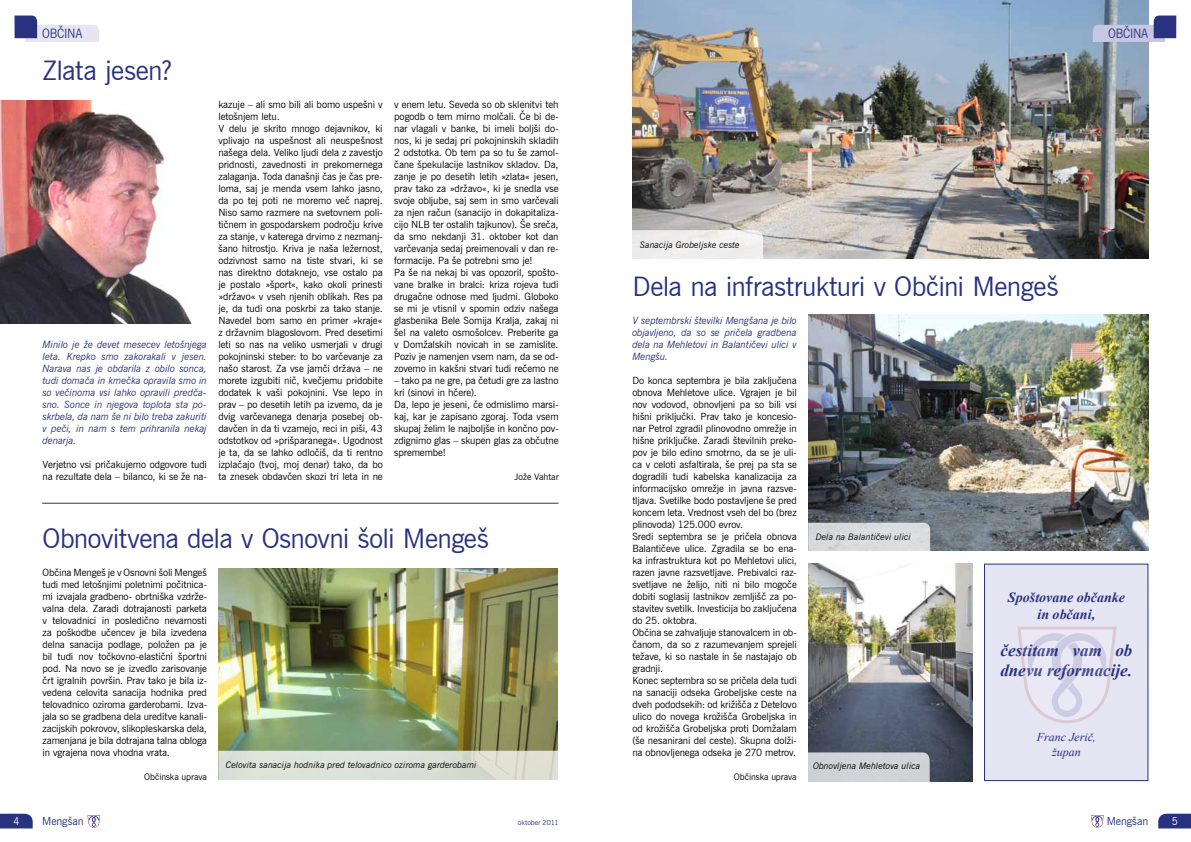
<style>
.page{position:relative;width:1191px;height:842px;background:#fff}
.page>*{position:absolute;margin:0;border:0;box-sizing:border-box;transform-origin:0 0}
.t1{font:27px "News Gothic BT";letter-spacing:-.02em;color:#28327f}
.t2{font:italic 700 17px/20.4px "Times New Roman";color:#28327f}
.t3{font:italic 700 14px/16.8px "Times New Roman";color:#28327f;text-align:center}
.t4{font:13px "News Gothic BT";letter-spacing:-.01em;color:#28327f;scale:.9 1}
.t5{font:italic 12px/14.4px "Times New Roman";letter-spacing:.005em;color:#28327f;text-align:center}
.t6{font:11px "News Gothic BT";letter-spacing:-.01em;color:#28327f}
.t7{font:11px "News Gothic BT";color:#fff;scale:.9 1}
.t8{font:10px/12px "News Gothic BT";letter-spacing:-.01em;color:#000}
.t9{font:italic 10px/12px "News Gothic BT";letter-spacing:-.02em;color:#28327f;text-align:justify}
.t10{font:italic 9px "News Gothic BT";color:#000}
.t11{font:9px "News Gothic BT";letter-spacing:-.005em;color:#000}
.t12{font:7px "News Gothic BT";letter-spacing:.005em;color:#28327f}
</style>
<div class="page">
<div style="left:984px;top:564px;width:164px;height:217px;background:#e6e5f3;border:1px solid #28327f"></div>
<img style="left:808px;top:315px;width:340px;height:236px">
<img style="left:632px;top:0;width:516px;height:259px">
<img style="left:808px;top:564px;width:164px;height:217px">
<img style="left:218px;top:568px;width:340px;height:183px">
<svg style="left:632px;top:230px;width:131px;height:29px"></svg>
<div style="left:808px;top:523px;width:122px;height:28px;background:#d9dcde"></div>
<div style="left:808px;top:752px;width:121px;height:30px;background:#d0d3d7"></div>
<svg style="left:1017px;top:626px;width:99px;height:97px"></svg>
<svg style="left:218px;top:751px;width:340px;height:29px;background:#dbe0d6"></svg>
<svg style="left:87px;top:815px;width:13px;height:13px"></svg>
<svg style="left:1091px;top:815px;width:12px;height:13px"></svg>
<svg style="left:1092px;top:16px;width:84px;height:26px;background:#959dc3"></svg>
<svg style="left:1158px;top:814px;width:33px;height:14px"></svg>
<svg style="left:0;top:814px;width:33px;height:14px"></svg>
<svg style="left:15px;top:16px;width:84px;height:26px"></svg>
<img style="left:0;top:100px;width:192px;height:224px">
<hr style="left:42px;top:503px;width:516px;height:1px;background:#28327f">
<h3 class="t4" style="left:42px;top:25px;width:46px">OBČINA</h3>
<h1 class="t1" style="left:43px;top:54px;width:132px">Zlata jesen?</h1>
<h3 class="t4" style="left:1108px;top:25px;width:46px">OBČINA</h3>
<p class="t8" style="left:218px;top:98px;width:166px">kazuje – ali smo bili ali bomo uspešni v letošnjem letu.<br>V delu je skrito mnogo dejavnikov, ki vplivajo na uspešnost ali neuspešnost našega dela. Veliko ljudi dela z zavestjo pridnosti, zavednosti in prekomernega zalaganja. Toda današnji čas je čas pre&shy;loma, saj je menda vsem lahko jasno, da po tej poti ne moremo več naprej.<br>Niso samo razmere na svetovnem poli&shy;tičnem in gospodarskem področju krive za stanje, v katerega drvimo z nezmanj&shy;šano hitrostjo. Kriva je naša ležernost, odzivnost samo na tiste stvari, ki se nas direktno dotaknejo, vse ostalo pa je postalo »šport«, kako okoli prinesti »državo« v vseh njenih oblikah. Res pa je, da tudi ona poskrbi za tako stanje.<br>Navedel bom samo en primer »kraje« z državnim blagoslovom. Pred desetimi leti so nas na veliko usmerjali v drugi pokojninski steber: to bo varčevanje za našo starost. Za vse jamči država – ne morete izgubiti nič, kvečjemu pridobite dodatek k vaši pokojnini. Vse lepo in prav – po desetih letih pa izvemo, da je dvig varčevanega denarja posebej ob&shy;davčen in da ti vzamejo, reci in piši, 43 odstotkov od »prišparanega«. Ugodnost je ta, da se lahko odločiš, da ti rentno izplačajo (tvoj, moj denar) tako, da bo ta znesek obdavčen skozi tri leta in ne</p>
<p class="t8" style="left:394px;top:98px;width:166px">v enem letu. Seveda so ob sklenitvi teh pogodb o tem mirno molčali. Če bi de&shy;nar vlagali v banke, bi imeli boljši do&shy;nos, ki je sedaj pri pokojninskih skladih 2 odstotka. Ob tem pa so tu še zamol&shy;čane špekulacije lastnikov skladov. Da, zanje je po desetih letih »zlata« jesen, prav tako za »državo«, ki je snedla vse svoje obljube, saj sem in smo varčevali za njen račun (sanacijo in dokapitaliza&shy;cijo NLB ter ostalih tajkunov). Še sreča, da smo nekdanji 31. oktober kot dan varčevanja sedaj preimenovali v dan re&shy;formacije. Pa še potrebni smo je!<br>Pa še na nekaj bi vas opozoril, spošto&shy;vane bralke in bralci: kriza rojeva tudi drugačne odnose med ljudmi. Globoko se mi je vtisnil v spomin odziv našega glasbenika Bele Somija Kralja, zakaj ni šel na valeto osmošolcev. Preberite ga v Domžalskih novicah in se zamislite.<br>Poziv je namenjen vsem nam, da se od&shy;zovemo in kakšni stvari tudi rečemo ne</p>
<p class="t8" style="left:394px;top:374px;width:166px">– tako pa ne gre, pa četudi gre za lastno kri (sinovi in hčere).<br>Da, lepo je jeseni, če odmislimo marsi&shy;kaj, kar je zapisano zgoraj. Toda vsem skupaj želim le najboljše in končno pov&shy;zdignimo glas – skupen glas za občutne spremembe!</p>
<p class="t11" style="left:514px;top:471px;width:45px">Jože Vahtar</p>
<p class="t10" style="left:639px;top:239px;width:102px">Sanacija Grobeljske ceste</p>
<h1 class="t1" style="left:632px;top:270px;width:427px">Dela na infrastrukturi v Občini Mengeš</h1>
<p class="t9" style="left:632px;top:314px;width:166px">V septembrski številki Mengšana je bilo objavljeno, da so se pričela gradbena dela na Mehletovi in Balantičevi ulici v Mengšu.</p>
<p class="t9" style="left:43px;top:338px;width:166px">Minilo je že devet mesecev letošnjega leta. Krepko smo zakorakali v jesen.<br>Narava nas je obdarila z obilo sonca, tudi domača in kmečka opravila smo in so večinoma vsi lahko opravili predča&shy;sno. Sonce in njegova toplota sta po&shy;skrbela, da nam še ni bilo treba zakuriti v peči, in nam s tem prihranila nekaj denarja.</p>
<p class="t8" style="left:43px;top:458px;width:166px">Verjetno vsi pričakujemo odgovore tudi na rezultate dela – bilanco, ki se že na-</p>
<p class="t8" style="left:632px;top:374px;width:166px">Do konca septembra je bila zaključena obnova Mehletove ulice. Vgrajen je bil nov vodovod, obnovljeni pa so bili vsi hišni priključki. Prav tako je koncesio&shy;nar Petrol zgradil plinovodno omrežje in hišne priključke. Zaradi številnih preko&shy;pov je bilo edino smotrno, da se je uli&shy;ca v celoti asfaltirala, še prej pa sta se dogradili tudi kabelska kanalizacija za informacijsko omrežje in javna razsve&shy;tljava. Svetilke bodo postavljene še pred koncem leta. Vrednost vseh del bo (brez plinovoda) 125.000 evrov.<br>Sredi septembra se je pričela obnova Balantičeve ulice. Zgradila se bo ena&shy;ka infrastruktura kot po Mehletovi ulici, razen javne razsvetljave. Prebivalci raz&shy;svetljave ne želijo, niti ni bilo mogoče dobiti soglasij lastnikov zemljišč za po&shy;stavitev svetilk. Investicija bo zaključena do 25. oktobra.<br>Občina se zahvaljuje stanovalcem in ob&shy;čanom, da so z razumevanjem sprejeli težave, ki so nastale in še nastajajo ob gradnji.<br>Konec septembra so se pričela dela tudi na sanaciji odseka Grobeljske ceste na dveh pododsekih: od križišča z Detelovo ulico do novega krožišča Grobeljska in od krožišča Grobeljska proti Domžalam (še nesanirani del ceste). Skupna dolži&shy;na obnovljenega odseka je 270 metrov.</p>
<p class="t11" style="left:734px;top:771px;width:64px">Občinska uprava</p>
<h1 class="t1" style="left:43px;top:522px;width:448px">Obnovitvena dela v Osnovni šoli Mengeš</h1>
<p class="t10" style="left:815px;top:532px;width:97px">Dela na Balantičevi ulici</p>
<p class="t8" style="left:43px;top:566px;width:166px;text-align:justify">Občina Mengeš je v Osnovni šoli Mengeš tudi med letošnjimi poletnimi počitnica&shy;mi izvajala gradbeno- obrtniška vzdrže&shy;valna dela. Zaradi dotrajanosti parketa v telovadnici in posledično nevarnosti za poškodbe učencev je bila izvedena delna sanacija podlage, položen pa je bil tudi nov točkovno-elastični športni pod. Na novo se je izvedlo zarisovanje črt igralnih površin. Prav tako je bila iz&shy;vedena celovita sanacija hodnika pred telovadnico oziroma garderobami. Izva&shy;jala so se gradbena dela ureditve kanali&shy;zacijskih pokrovov, slikopleskarska dela, zamenjana je bila dotrajana talna obloga in vgrajena nova vhodna vrata.</p>
<p class="t11" style="left:144px;top:771px;width:64px">Občinska uprava</p>
<h3 class="t3" style="left:1007px;top:588px;width:119px">Spoštovane občanke in občani,</h3>
<h2 class="t2" style="left:1000px;top:639px;width:133px">čestitam vam ob dnevu reformacije.</h2>
<p class="t5" style="left:1037px;top:730px;width:61px">Franc Jerič, župan</p>
<p class="t10" style="left:226px;top:760px;width:252px">Celovita sanacija hodnika pred telovadnico oziroma garderobami</p>
<p class="t10" style="left:813px;top:760px;width:109px">Obnovljena Mehletova ulica</p>
<p class="t7" style="left:13px;top:814px;width:8px">4</p>
<p class="t6" style="left:42px;top:814px;width:43px">Mengšan</p>
<p class="t12" style="left:518px;top:818px;width:42px">oktober 2011</p>
<p class="t6" style="left:1106px;top:814px;width:43px">Mengšan</p>
<p class="t7" style="left:1171px;top:814px;width:8px">5</p>
</div>
